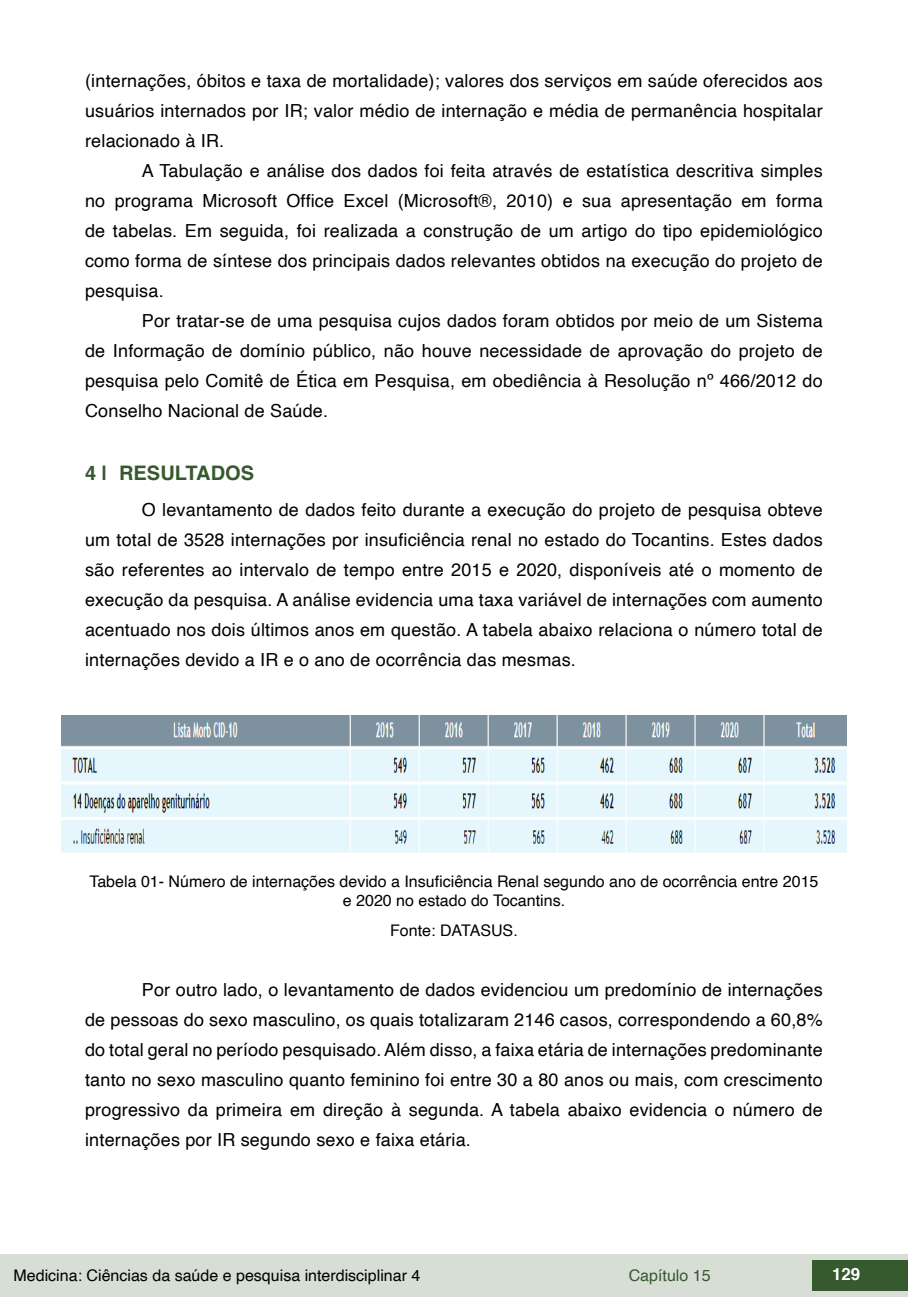
<style>
.page{position:relative;width:908px;height:1304px;background:#fff}
.page>*{position:absolute;margin:0;border:0;box-sizing:border-box;transform-origin:0 0}
.t1{font:700 20px "Helvetica";color:#36592e}
.t2{font:18px/30px "Helvetica";letter-spacing:.01em;color:#000;text-align:justify}
.t3{font:700 16.8px "Helvetica";color:#fff}
.t4{font:16px/19.2px "Helvetica";color:#000;text-align:center}
.t5{font:16px "Helvetica";color:#36592e}
</style>
<div class="page">
<div style="left:0;top:1254px;width:906px;height:43px;background:#d7ded5"></div>
<div style="left:812px;top:1261px;width:95px;height:30px;background:#36592e"></div>
<img style="left:62px;top:716px;width:783px;height:137px">
<p class="t2" style="left:85px;top:66px;width:738px">(internações, óbitos e taxa de mortalidade); valores dos serviços em saúde oferecidos aos usuários internados por IR; valor médio de internação e média de permanência hospitalar relacionado à IR.</p>
<p class="t2" style="left:85px;top:156px;width:738px;text-indent:57px">A Tabulação e análise dos dados foi feita através de estatística descritiva simples no programa Microsoft Office Excel (Microsoft®, 2010) e sua apresentação em forma de tabelas. Em seguida, foi realizada a construção de um artigo do tipo epidemiológico como forma de síntese dos principais dados relevantes obtidos na execução do projeto de pesquisa.</p>
<p class="t2" style="left:85px;top:306px;width:738px;text-indent:57px">Por tratar-se de uma pesquisa cujos dados foram obtidos por meio de um Sistema de Informação de domínio público, não houve necessidade de aprovação do projeto de pesquisa pelo Comitê de Ética em Pesquisa, em obediência à Resolução nº 466/2012 do Conselho Nacional de Saúde.</p>
<p class="t1" style="left:85px;top:457px;width:170px">4 | RESULTADOS</p>
<p class="t2" style="left:85px;top:495px;width:738px;text-indent:57px">O levantamento de dados feito durante a execução do projeto de pesquisa obteve um total de 3528 internações por insuficiência renal no estado do Tocantins. Estes dados são referentes ao intervalo de tempo entre 2015 e 2020, disponíveis até o momento de execução da pesquisa. A análise evidencia uma taxa variável de internações com aumento acentuado nos dois últimos anos em questão. A tabela abaixo relaciona o número total de internações devido a IR e o ano de ocorrência das mesmas.</p>
<p class="t4" style="left:89px;top:872px;width:730px">Tabela 01- Número de internações devido a Insuficiência Renal segundo ano de ocorrência entre 2015 e 2020 no estado do Tocantins.</p>
<p class="t4" style="left:390px;top:922px;width:129px">Fonte: DATASUS.</p>
<p class="t2" style="left:85px;top:976px;width:738px;text-indent:57px">Por outro lado, o levantamento de dados evidenciou um predomínio de internações de pessoas do sexo masculino, os quais totalizaram 2146 casos, correspondendo a 60,8% do total geral no período pesquisado. Além disso, a faixa etária de internações predominante tanto no sexo masculino quanto feminino foi entre 30 a 80 anos ou mais, com crescimento progressivo da primeira em direção à segunda. A tabela abaixo evidencia o número de internações por IR segundo sexo e faixa etária.</p>
<p class="t4" style="left:14px;top:1266px;width:408px">Medicina: Ciências da saúde e pesquisa interdisciplinar 4</p>
<p class="t5" style="left:628px;top:1263px;width:83px">Capítulo 15</p>
<p class="t3" style="left:831px;top:1261px;width:30px">129</p>
</div>
